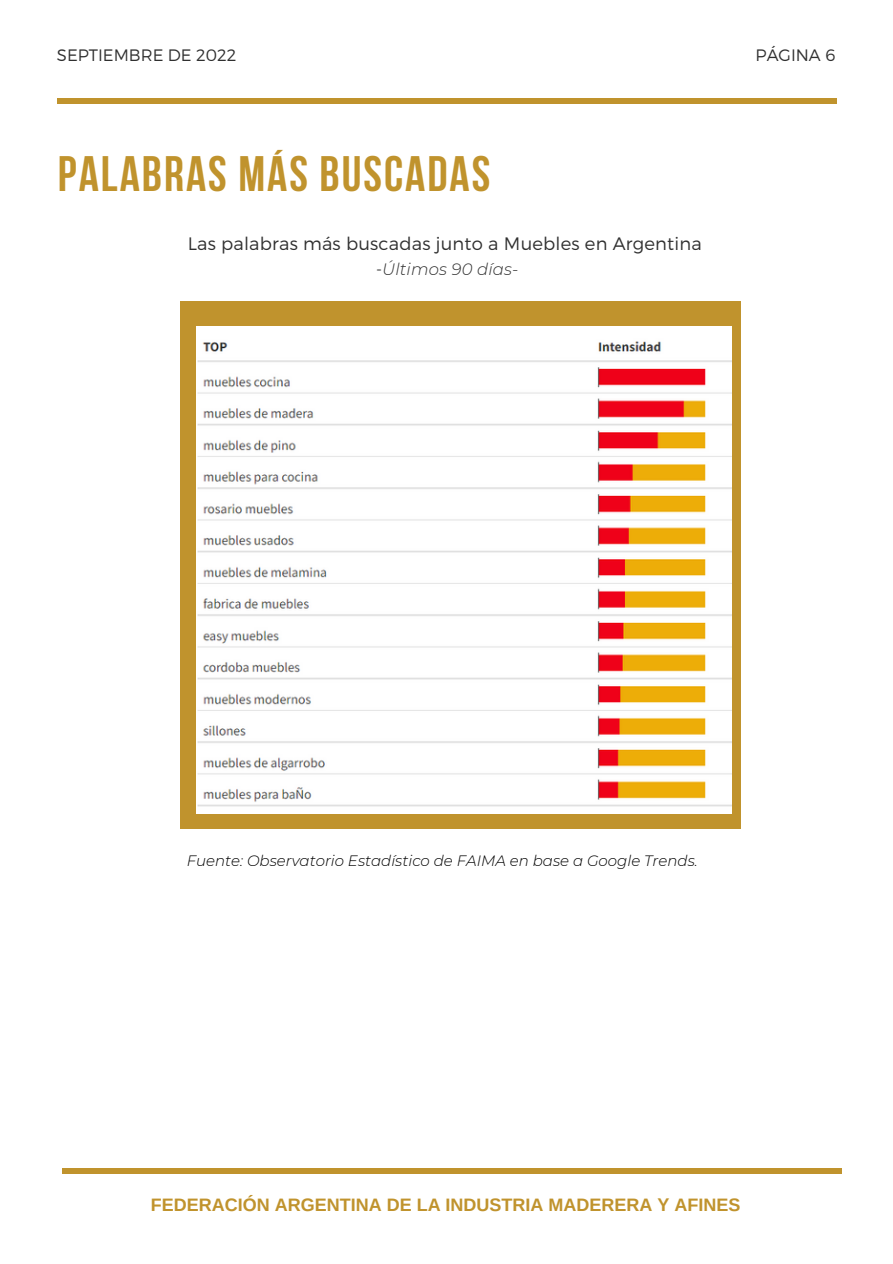
<style>
.page{position:relative;width:893px;height:1264px;background:#fff}
.page>*{position:absolute;margin:0;border:0;box-sizing:border-box;transform-origin:0 0}
.t1{font:700 49.65px "Bebas Neue";letter-spacing:.04em;color:#c0932d}
.t2{font:700 18px "Arimo";color:#c0932d}
.t3{font:300 18px "Montserrat";letter-spacing:.01em;color:#303030}
.t4{font:300 16.5px "Montserrat";color:#303030}
.t5{font:italic 300 16.5px "Montserrat";letter-spacing:.01em;color:#303030}
.t6{font:italic 300 15px "Montserrat";color:#000}
.s1{font-style:normal}
</style>
<div class="page">
<div style="left:181px;top:301px;width:560px;height:528px;background:#c0932d"></div>
<div style="left:57px;top:98px;width:779px;height:6px;background:#c0932d"></div>
<div style="left:62px;top:1167px;width:779px;height:6px;background:#c0932d"></div>
<img style="left:196px;top:326px;width:535px;height:487px">
<p class="t4" style="left:57px;top:44px;width:181px">SEPTIEMBRE DE 2022</p>
<p class="t4" style="left:755px;top:44px;width:81px">PÁGINA 6</p>
<h1 class="t1" style="left:58px;top:154px;width:434px">PALABRAS MÁS BUSCADAS</h1>
<p class="t3" style="left:188px;top:232px;width:515px">Las palabras más buscadas junto a Muebles en Argentina</p>
<p class="t5" style="left:376px;top:259px;width:144px"><span class="s1">-</span>Últimos 90 días-</p>
<p class="t6" style="left:187px;top:851px;width:512px">Fuente: Observatorio Estadístico de FAIMA en base a Google Trends.</p>
<p class="t2" style="left:151px;top:1194px;width:590px">FEDERACIÓN ARGENTINA DE LA INDUSTRIA MADERERA Y AFINES</p>
</div>
